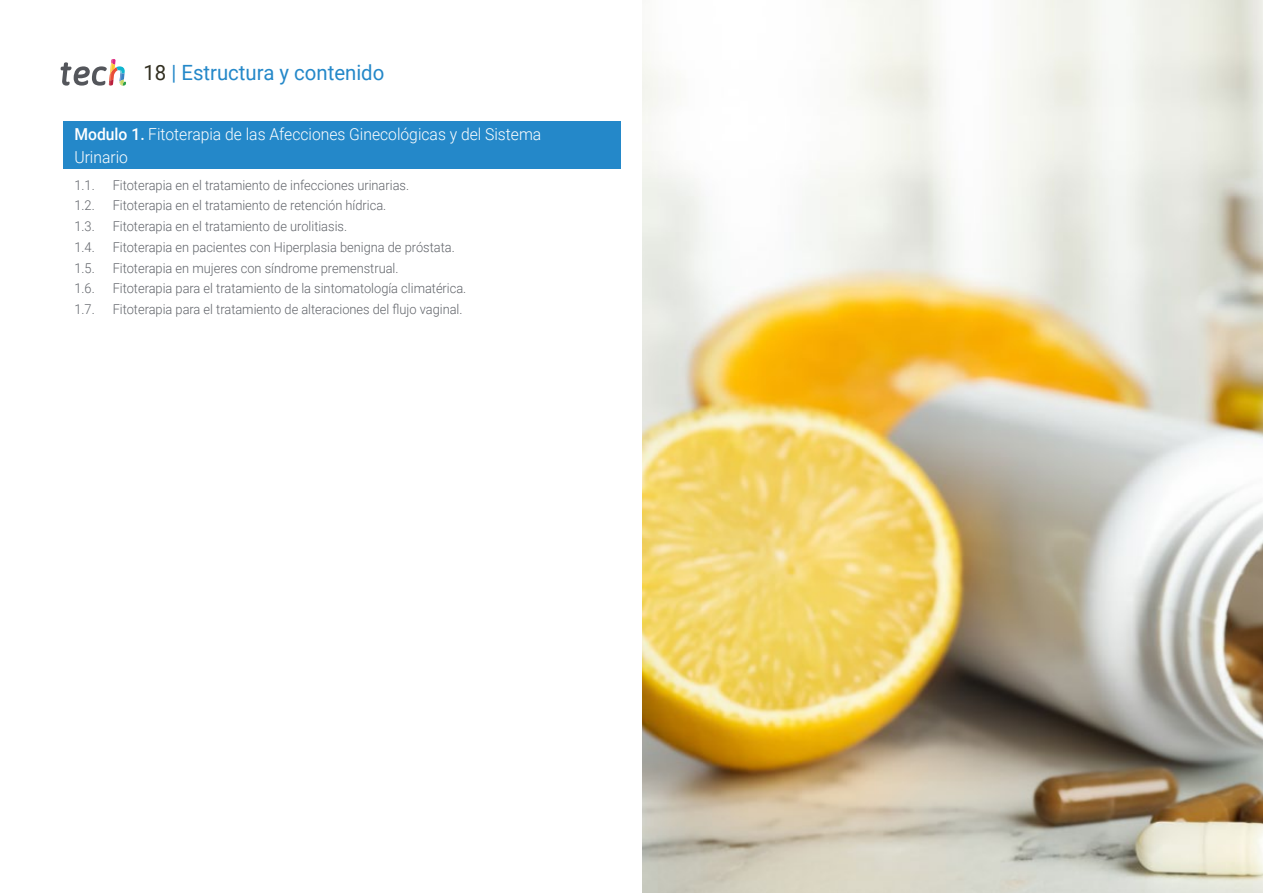
<style>
.page{position:relative;width:1263px;height:893px;background:#fff}
.page>*{position:absolute;margin:0;border:0;box-sizing:border-box;transform-origin:0 0}
.t1{font:21px "Roboto";color:#2488c9}
.t2{font:300 16.5px/22.5px "Roboto";color:#fff;scale:.95 1}
.t3{font:300 13.5px "Roboto";color:#61646a;scale:.95 1}
.s1{color:#312e20}
.s2{font-weight:500}
</style>
<div class="page">
<div style="left:63px;top:121px;width:558px;height:48px;background:#2488c9"></div>
<img style="left:642px;top:0;width:621px;height:893px">
<svg style="left:61px;top:59px;width:65px;height:27px"></svg>
<h1 class="t1" style="left:144px;top:57px;width:242px"><span class="s1">18</span> | Estructura y contenido</h1>
<p class="t2" style="left:74px;top:122px;width:493px"><span class="s2">Modulo 1.</span> Fitoterapia de las Afecciones Ginecológicas y del Sistema<br>Urinario</p>
<p class="t3" style="left:74px;top:175px;width:23px">1.1.</p>
<p class="t3" style="left:113px;top:175px;width:313px">Fitoterapia en el tratamiento de infecciones urinarias.</p>
<p class="t3" style="left:74px;top:196px;width:23px">1.2.</p>
<p class="t3" style="left:113px;top:196px;width:290px">Fitoterapia en el tratamiento de retención hídrica.</p>
<p class="t3" style="left:74px;top:217px;width:23px">1.3.</p>
<p class="t3" style="left:113px;top:217px;width:248px">Fitoterapia en el tratamiento de urolitiasis.</p>
<p class="t3" style="left:74px;top:238px;width:23px">1.4.</p>
<p class="t3" style="left:113px;top:238px;width:362px">Fitoterapia en pacientes con Hiperplasia benigna de próstata.</p>
<p class="t3" style="left:74px;top:258px;width:23px">1.5.</p>
<p class="t3" style="left:113px;top:258px;width:302px">Fitoterapia en mujeres con síndrome premenstrual.</p>
<p class="t3" style="left:74px;top:279px;width:23px">1.6.</p>
<p class="t3" style="left:113px;top:279px;width:374px">Fitoterapia para el tratamiento de la sintomatología climatérica.</p>
<p class="t3" style="left:74px;top:300px;width:23px">1.7.</p>
<p class="t3" style="left:113px;top:300px;width:370px">Fitoterapia para el tratamiento de alteraciones del flujo vaginal.</p>
</div>
